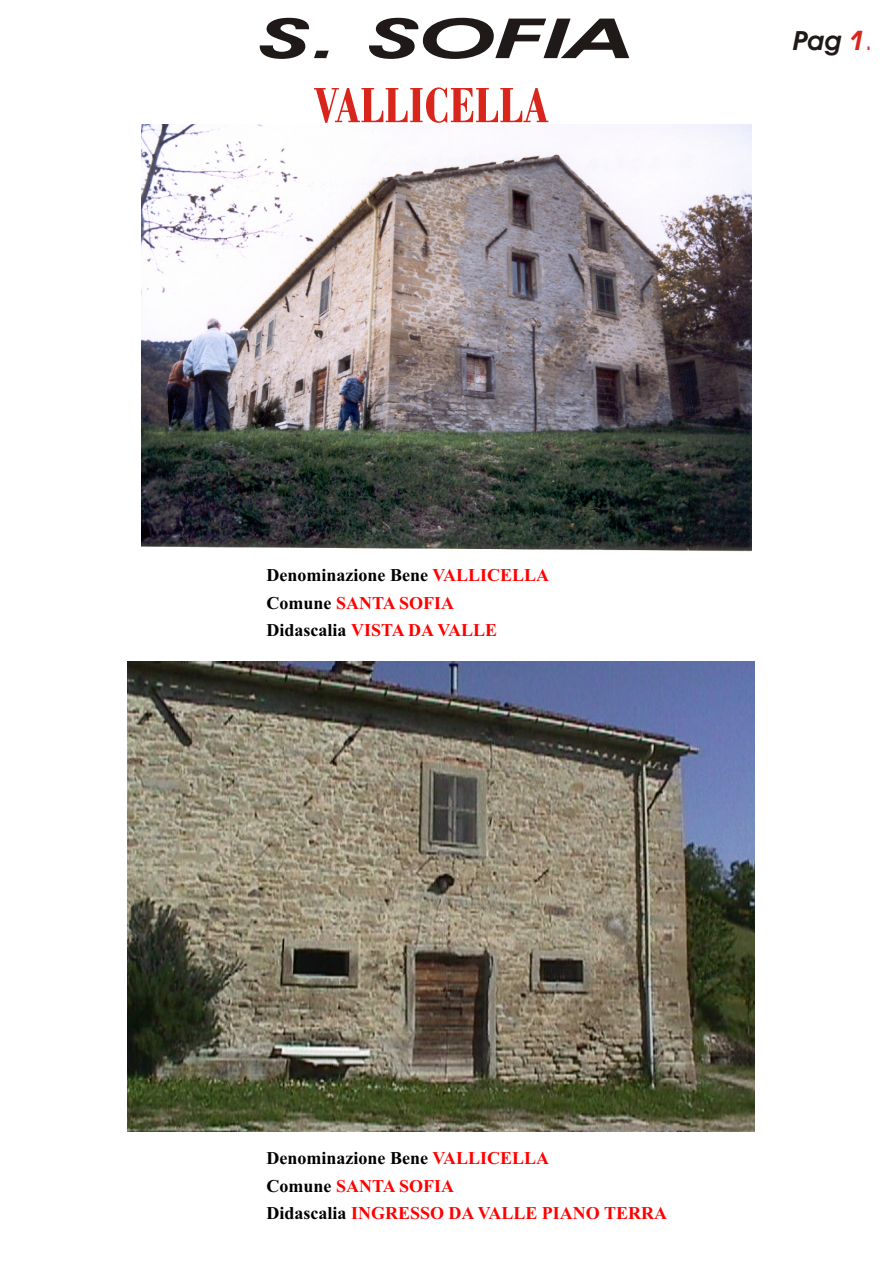
<style>
.page{position:relative;width:894px;height:1263px;background:#fff}
.page>*{position:absolute;margin:0;border:0;box-sizing:border-box;transform-origin:0 0}
.t1{font:italic 700 55.65px "Avant Garde Bk BT";color:#1f1a17;scale:1.76 1}
.t2{font:52.35px "Bodoni Bd Cn BT";color:#d9261c;scale:1.04 1}
.t3{font:italic 700 26.55px "Avant Garde Bk BT";color:#1f1a17}
.t4{font:700 18px/27.5px "Times New Roman";color:#f00}
.t5{font:700 18px/27.5px "Times New Roman";color:#000}
.s1{font-size:27px;color:#d9261c}
.s2{font-weight:400;font-style:normal;font-size:27px;color:#d9261c}
.s3{color:#f00}
.s4{color:#000}
</style>
<div class="page">
<img style="left:141px;top:124px;width:611px;height:428px">
<img style="left:128px;top:662px;width:627px;height:470px">
<h1 class="t1" style="left:258px;top:16px;width:213px">S. SOFIA</h1>
<h2 class="t2" style="left:315px;top:82px;width:226px">VALLICELLA</h2>
<h3 class="t3" style="left:793px;top:30px;width:81px">Pag <span class="s1">1</span><span class="s2">.</span></h3>
<p class="t5" style="left:267px;top:563px;width:284px">Denominazione Bene <span class="s3">VALLICELLA<br></span>Comune <span class="s3">SANTA SOFIA<br></span>Didascalia <span class="s3">VISTA DA VALLE</span></p>
<p class="t4" style="left:267px;top:1147px;width:402px"><span class="s4">Denominazione Bene</span> VALLICELLA<br><span class="s4">Comune</span> SANTA SOFIA<br><span class="s4">Didascalia</span> INGRESSO DA VALLE PIANO TERRA</p>
</div>
